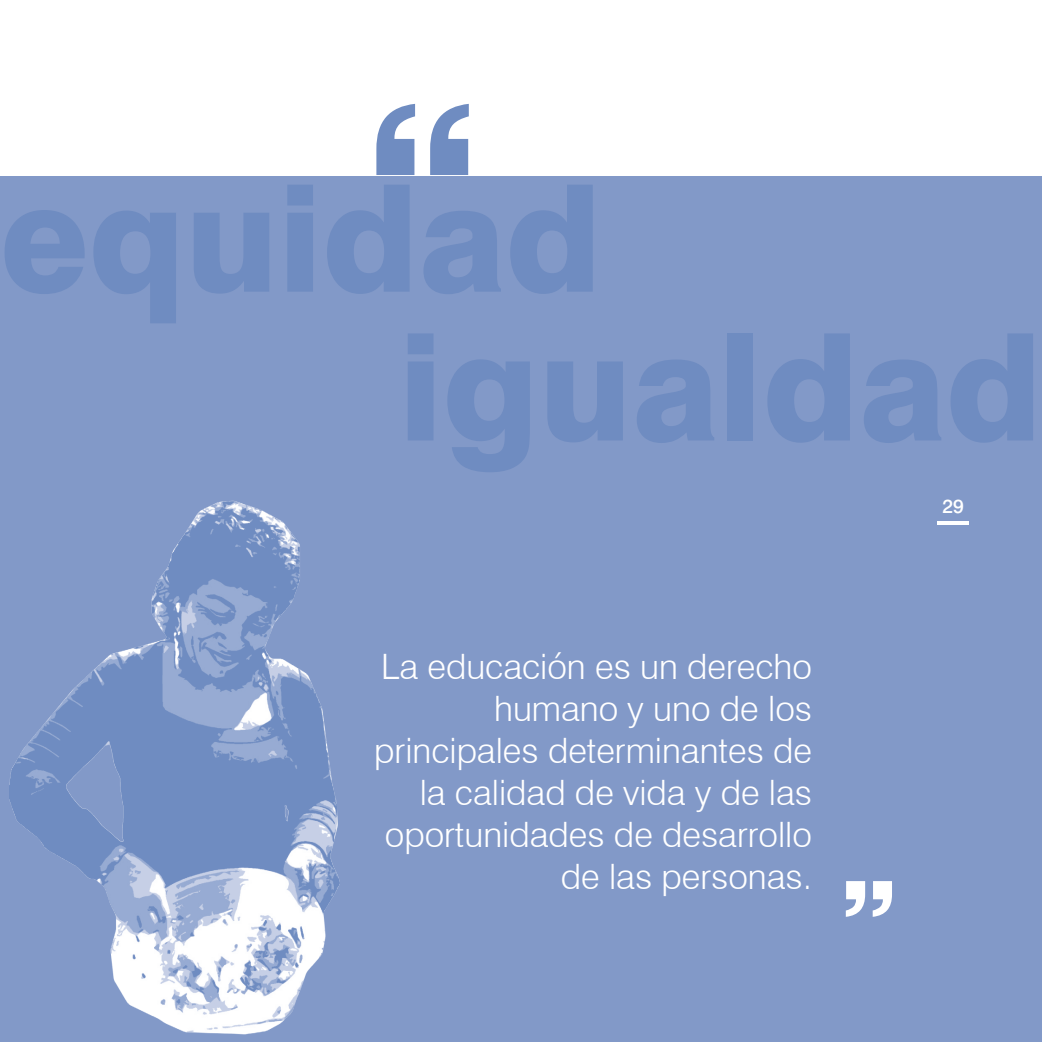
<style>
.page{position:relative;width:1042px;height:1042px;background:#fff}
.page>*{position:absolute;margin:0;border:0;box-sizing:border-box;transform-origin:0 0}
.t1{font:800 210px "Swiss 721 BT";color:#6f8cc1}
.t2{font:800 105px "Swiss 721 BT";color:#fff}
.t3{font:300 35px/42px "Swiss 721 BT";color:#fff;text-align:right}
.t4{font:500 19.25px "Swiss 721 BT";color:#fff}
</style>
<div class="page">
<div style="left:0;top:177px;width:1042px;height:865px;background:#8299c8"></div>
<img style="left:10px;top:500px;width:330px;height:535px">
<hr style="left:937px;top:521px;width:32px;height:3px;background:#fff">
<p class="t1" style="left:367px;top:57px;width:112px">“</p>
<p class="t4" style="left:942px;top:494px;width:23px">29</p>
<p class="t3" style="left:374px;top:645px;width:439px">La educación es un derecho humano y uno de los principales determinantes de la calidad de vida y de las oportunidades de desarrollo de las personas.</p>
<p class="t2" style="left:841px;top:855px;width:57px">”</p>
</div>
